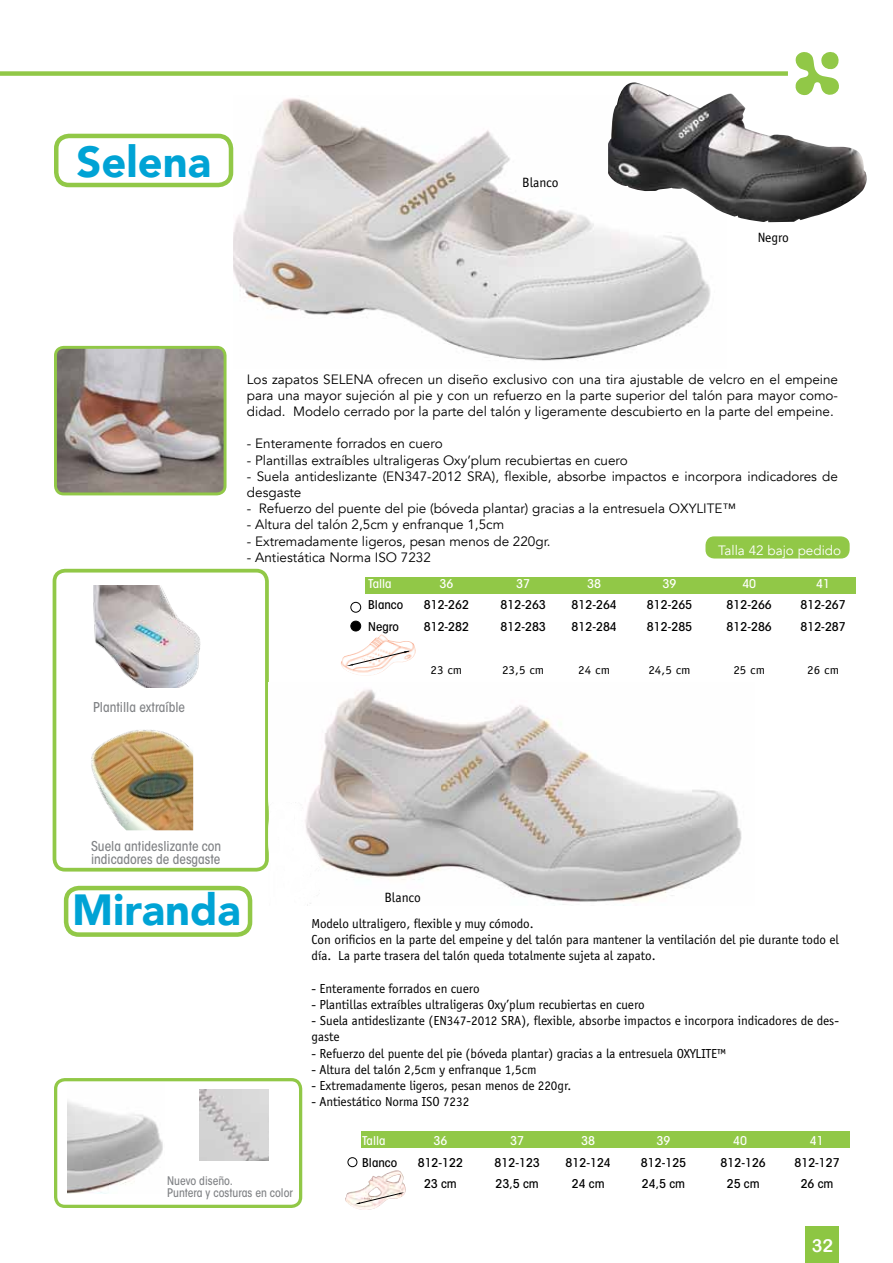
<style>
.page{position:relative;width:893px;height:1263px;background:#fff}
.page>*{position:absolute;margin:0;border:0;box-sizing:border-box;transform-origin:0 0}
.t1{font:900 43.5px "Avenir";color:#00a3d5}
.t2{font:18px "Arial Rounded MT Bold";color:#fff}
.t3{font:13.5px/16.2px "Avenir";color:#000;text-align:justify}
.t4{font:13.5px/16.2px "Officina Sans";color:#000}
.t5{font:500 condensed 13.5px/13.5px "ITC Avant Garde Std";color:#808285}
.t6{font:13.5px "Officina Sans Std";color:#000}
.t7{font:13.5px "Avenir";color:#fff}
.t8{font:500 condensed 12px "ITC Avant Garde Std";color:#000;scale:1.08 1}
.t9{font:500 condensed 12px "ITC Avant Garde Std";color:#fff;scale:1.08 1}
.t10{font:12px "Officina Sans Std";color:#000;scale:1.08 1}
.t11{font:500 condensed 11.7px "ITC Avant Garde Std";color:#808285}
</style>
<div class="page">
<svg style="left:795px;top:52px;width:44px;height:30px"></svg>
<div style="left:0;top:71px;width:788px;height:5px;background:#91c847"></div>
<div style="left:361px;top:1132px;width:489px;height:16px;background:#91c847"></div>
<img style="left:233px;top:98px;width:478px;height:263px">
<div style="left:365px;top:577px;width:490px;height:16px;background:#91c847"></div>
<div style="left:351px;top:602px;width:10px;height:10px;border:1px solid #000;border-radius:50%"></div>
<div style="left:351px;top:621px;width:10px;height:10px;background:#000;border-radius:50%"></div>
<div style="left:351px;top:621px;width:10px;height:10px;border:1px solid #000;border-radius:50%"></div>
<img style="left:341px;top:634px;width:75px;height:42px">
<svg style="left:347px;top:651px;width:64px;height:15px"></svg>
<div style="left:54px;top:134px;width:179px;height:53px;border:4px solid #91c847;border-radius:13px"></div>
<img style="left:55px;top:347px;width:169px;height:147px">
<div style="left:54px;top:346px;width:173px;height:149px;border:3px solid #91c847;border-radius:8px"></div>
<div style="left:705px;top:536px;width:145px;height:22px;background:#91c847;border-radius:9px"></div>
<div style="left:53px;top:569px;width:216px;height:302px;border:4px solid #91c847;border-radius:11px"></div>
<img style="left:93px;top:586px;width:107px;height:102px">
<img style="left:91px;top:730px;width:102px;height:100px">
<img style="left:345px;top:1170px;width:61px;height:40px">
<svg style="left:355px;top:1192px;width:49px;height:12px"></svg>
<div style="left:348px;top:1157px;width:9px;height:10px;border:1px solid #000;border-radius:50%"></div>
<div style="left:54px;top:1078px;width:248px;height:130px;border:3px solid #91c847;border-radius:9px"></div>
<img style="left:295px;top:689px;width:447px;height:216px">
<img style="left:68px;top:1101px;width:95px;height:92px">
<img style="left:200px;top:1089px;width:69px;height:71px">
<div style="left:64px;top:886px;width:188px;height:51px;border:4px solid #91c847;border-radius:13px"></div>
<img style="left:608px;top:82px;width:259px;height:140px">
<div style="left:806px;top:1226px;width:33px;height:37px;background:#8dc643"></div>
<h1 class="t1" style="left:77px;top:125px;width:136px">Selena</h1>
<p class="t6" style="left:522px;top:175px;width:38px">Blanco</p>
<p class="t6" style="left:758px;top:229px;width:33px">Negro</p>
<p class="t5" style="left:93px;top:700px;width:94px">Plantilla extraíble</p>
<p class="t3" style="left:247px;top:371px;width:593px">Los zapatos SELENA ofrecen un diseño exclusivo con una tira ajustable de velcro en el empeine para una mayor sujeción al pie y con un refuerzo en la parte superior del talón para mayor como&shy;didad. Modelo cerrado por la parte del talón y ligeramente descubierto en la parte del empeine.</p>
<p class="t3" style="left:247px;top:436px;width:197px">- Enteramente forrados en cuero</p>
<p class="t3" style="left:247px;top:452px;width:382px">- Plantillas extraíbles ultraligeras Oxy’plum recubiertas en cuero</p>
<p class="t3" style="left:247px;top:468px;width:593px">- Suela antideslizante (EN347-2012 SRA), flexible, absorbe impactos e incorpora indicadores de desgaste</p>
<p class="t3" style="left:247px;top:501px;width:491px">- Refuerzo del puente del pie (bóveda plantar) gracias a la entresuela OXYLITE™</p>
<p class="t3" style="left:247px;top:517px;width:259px">- Altura del talón 2,5cm y enfranque 1,5cm</p>
<p class="t3" style="left:247px;top:533px;width:305px">- Extremadamente ligeros, pesan menos de 220gr.</p>
<p class="t3" style="left:247px;top:549px;width:186px">- Antiestática Norma ISO 7232</p>
<p class="t9" style="left:368px;top:576px;width:23px">Talla</p>
<p class="t9" style="left:439px;top:576px;width:14px">36</p>
<p class="t9" style="left:516px;top:576px;width:14px">37</p>
<p class="t9" style="left:587px;top:576px;width:14px">38</p>
<p class="t9" style="left:663px;top:576px;width:14px">39</p>
<p class="t9" style="left:742px;top:576px;width:14px">40</p>
<p class="t9" style="left:816px;top:576px;width:14px">41</p>
<p class="t8" style="left:368px;top:598px;width:34px">Blanco</p>
<p class="t8" style="left:424px;top:598px;width:43px">812-262</p>
<p class="t8" style="left:501px;top:598px;width:43px">812-263</p>
<p class="t8" style="left:572px;top:598px;width:43px">812-264</p>
<p class="t8" style="left:647px;top:598px;width:43px">812-265</p>
<p class="t8" style="left:727px;top:598px;width:43px">812-266</p>
<p class="t8" style="left:800px;top:598px;width:43px">812-267</p>
<p class="t8" style="left:368px;top:619px;width:30px">Negro</p>
<p class="t8" style="left:424px;top:619px;width:43px">812-282</p>
<p class="t8" style="left:501px;top:619px;width:43px">812-283</p>
<p class="t8" style="left:572px;top:619px;width:43px">812-284</p>
<p class="t8" style="left:647px;top:619px;width:43px">812-285</p>
<p class="t8" style="left:727px;top:619px;width:43px">812-286</p>
<p class="t8" style="left:800px;top:619px;width:43px">812-287</p>
<p class="t10" style="left:431px;top:662px;width:31px">23 cm</p>
<p class="t10" style="left:502px;top:662px;width:41px">23,5 cm</p>
<p class="t10" style="left:578px;top:662px;width:31px">24 cm</p>
<p class="t10" style="left:648px;top:662px;width:41px">24,5 cm</p>
<p class="t10" style="left:733px;top:662px;width:31px">25 cm</p>
<p class="t10" style="left:807px;top:662px;width:31px">26 cm</p>
<p class="t7" style="left:718px;top:542px;width:125px">Talla 42 bajo pedido</p>
<p class="t5" style="left:91px;top:839px;width:132px">Suela antideslizante con indicadores de desgaste</p>
<h1 class="t1" style="left:72px;top:872px;width:170px">Miranda</h1>
<p class="t6" style="left:384px;top:890px;width:38px">Blanco</p>
<p class="t4" style="left:311px;top:915px;width:529px">Modelo ultraligero, flexible y muy cómodo.<br>Con orificios en la parte del empeine y del talón para mantener la ventilación del pie durante todo el día. La parte trasera del talón queda totalmente sujeta al zapato.</p>
<p class="t4" style="left:311px;top:980px;width:170px">- Enteramente forrados en cuero</p>
<p class="t4" style="left:311px;top:996px;width:335px">- Plantillas extraíbles ultraligeras Oxy’plum recubiertas en cuero</p>
<p class="t4" style="left:311px;top:1013px;width:529px">- Suela antideslizante (EN347-2012 SRA), flexible, absorbe impactos e incorpora indicadores de des&shy;gaste</p>
<p class="t4" style="left:311px;top:1045px;width:416px">- Refuerzo del puente del pie (bóveda plantar) gracias a la entresuela OXYLITE™</p>
<p class="t4" style="left:311px;top:1061px;width:227px">- Altura del talón 2,5cm y enfranque 1,5cm</p>
<p class="t4" style="left:311px;top:1077px;width:261px">- Extremadamente ligeros, pesan menos de 220gr.</p>
<p class="t4" style="left:311px;top:1094px;width:159px">- Antiestático Norma ISO 7232</p>
<p class="t9" style="left:362px;top:1134px;width:23px">Talla</p>
<p class="t9" style="left:433px;top:1134px;width:14px">36</p>
<p class="t9" style="left:510px;top:1134px;width:14px">37</p>
<p class="t9" style="left:581px;top:1134px;width:14px">38</p>
<p class="t9" style="left:657px;top:1134px;width:14px">39</p>
<p class="t9" style="left:733px;top:1134px;width:14px">40</p>
<p class="t9" style="left:810px;top:1134px;width:14px">41</p>
<p class="t8" style="left:362px;top:1155px;width:34px">Blanco</p>
<p class="t8" style="left:418px;top:1155px;width:43px">812-122</p>
<p class="t8" style="left:495px;top:1155px;width:43px">812-123</p>
<p class="t8" style="left:566px;top:1155px;width:43px">812-124</p>
<p class="t8" style="left:641px;top:1155px;width:43px">812-125</p>
<p class="t8" style="left:721px;top:1155px;width:43px">812-126</p>
<p class="t8" style="left:794px;top:1155px;width:43px">812-127</p>
<p class="t11" style="left:167px;top:1174px;width:67px">Nuevo diseño.</p>
<p class="t8" style="left:424px;top:1176px;width:32px">23 cm</p>
<p class="t8" style="left:496px;top:1176px;width:42px">23,5 cm</p>
<p class="t8" style="left:572px;top:1176px;width:32px">24 cm</p>
<p class="t8" style="left:642px;top:1176px;width:42px">24,5 cm</p>
<p class="t8" style="left:727px;top:1176px;width:32px">25 cm</p>
<p class="t8" style="left:801px;top:1176px;width:32px">26 cm</p>
<p class="t11" style="left:167px;top:1185px;width:127px">Puntera y costuras en color</p>
<h2 class="t2" style="left:812px;top:1235px;width:23px">32</h2>
</div>
